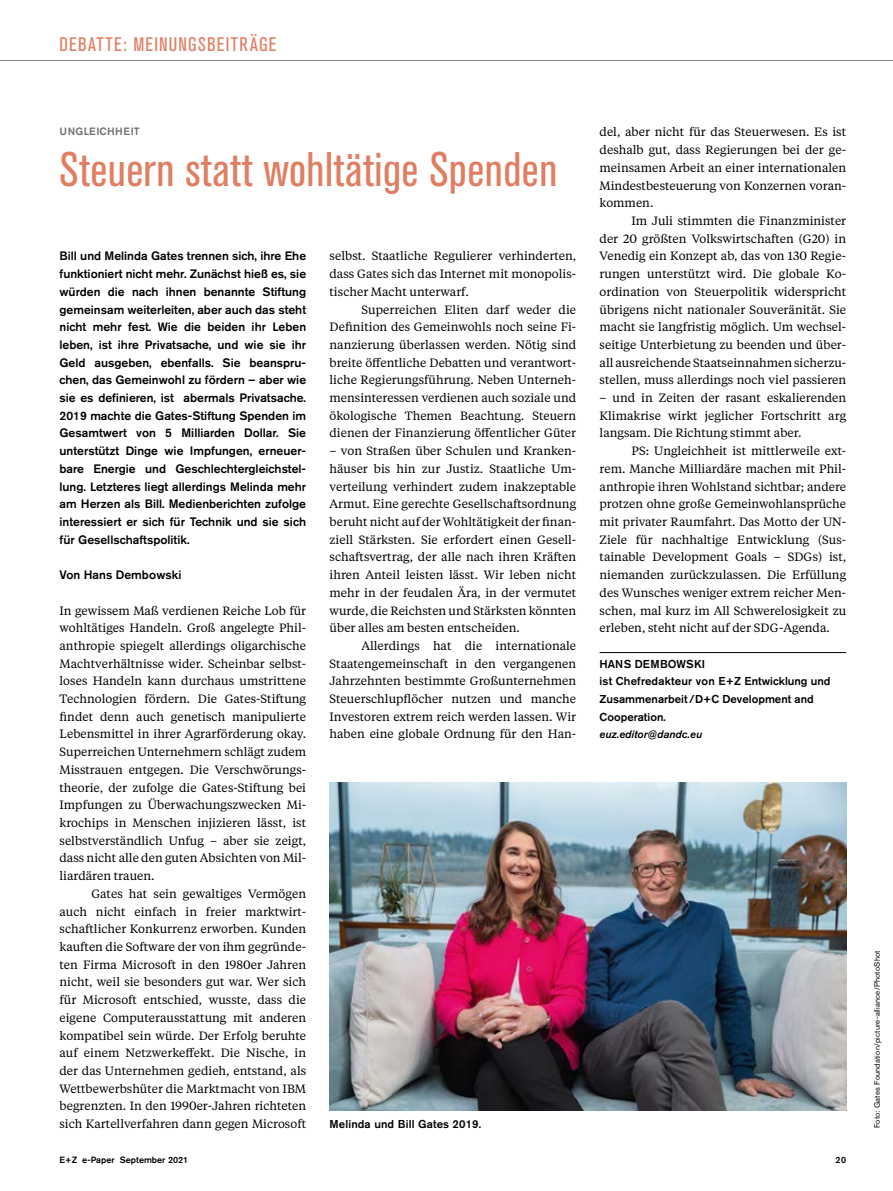
<style>
.page{position:relative;width:893px;height:1191px;background:#fff}
.page>*{position:absolute;margin:0;border:0;box-sizing:border-box;transform-origin:0 0}
.t1{font:condensed 48px "Akzidenz Grotesk BE";letter-spacing:.01em;color:#e07e62}
.t2{font:condensed 19.5px "Akzidenz Grotesk BE";letter-spacing:.065em;color:#e07e62}
.t3{font:500 12.15px/17.7px "Akzidenz Grotesk BE";color:#000;text-align:justify}
.t4{font:12px/17.7px "Tiempos Text";color:#000;text-align:justify}
.t5{font:500 11.4px/17.7px "Akzidenz Grotesk BE";color:#000}
.t6{font:italic 500 10.8px "Akzidenz Grotesk BE";color:#000}
.t7{font:500 10.5px "Akzidenz Grotesk BE";letter-spacing:.055em;color:#6f6f6e}
.t8{font:500 9px "Akzidenz Grotesk BE";color:#000}
.t9{font:7.8px "Akzidenz Grotesk BE";letter-spacing:.02em;color:#000}
</style>
<div class="page">
<hr style="left:0;top:60px;width:893px;height:1px;background:#878786">
<hr style="left:600px;top:652px;width:246px;height:1px;background:#000">
<img style="left:330px;top:782px;width:516px;height:328px">
<h2 class="t2" style="left:60px;top:33px;width:218px">DEBATTE: MEINUNGSBEITRÄGE</h2>
<p class="t7" style="left:60px;top:125px;width:82px">UNGLEICHHEIT</p>
<h1 class="t1" style="left:60px;top:142px;width:499px">Steuern statt wohltätige Spenden</h1>
<p class="t3" style="left:60px;top:247px;width:248px">Bill und Melinda Gates trennen sich, ihre Ehe funktioniert nicht mehr. Zunächst hieß es, sie würden die nach ihnen benannte Stiftung gemeinsam weiterleiten, aber auch das steht nicht mehr fest. Wie die beiden ihr Leben leben, ist ihre Privatsache, und wie sie ihr Geld ausgeben, ebenfalls. Sie beanspru&shy;chen, das Gemeinwohl zu fördern – aber wie sie es definieren, ist abermals Privatsache.<br>2019 machte die Gates-Stiftung Spenden im Gesamtwert von 5 Milliarden Dollar. Sie unterstützt Dinge wie Impfungen, erneuer&shy;bare Energie und Geschlechtergleichstel&shy;lung. Letzteres liegt allerdings Melinda mehr am Herzen als Bill. Medienberichten zufolge interessiert er sich für Technik und sie sich für Gesellschaftspolitik.</p>
<p class="t3" style="left:60px;top:566px;width:123px">Von Hans Dembowski</p>
<p class="t4" style="left:60px;top:601px;width:248px">In gewissem Maß verdienen Reiche Lob für wohltätiges Handeln. Groß angelegte Phil&shy;anthropie spiegelt allerdings oligarchische Machtverhältnisse wider. Scheinbar selbst&shy;loses Handeln kann durchaus umstrittene Technologien fördern. Die Gates-Stiftung findet denn auch genetisch manipulierte Lebensmittel in ihrer Agrarförderung okay.<br>Superreichen Unternehmern schlägt zudem Misstrauen entgegen. Die Verschwörungs&shy;theorie, der zufolge die Gates-Stiftung bei Impfungen zu Überwachungszwecken Mi&shy;krochips in Menschen injizieren lässt, ist selbstverständlich Unfug – aber sie zeigt, dass nicht alle den guten Absichten von Mil&shy;liardären trauen.</p>
<p class="t4" style="left:60px;top:884px;width:248px;text-indent:32px">Gates hat sein gewaltiges Vermögen auch nicht einfach in freier marktwirt&shy;schaftlicher Konkurrenz erworben. Kunden kauften die Software der von ihm gegründe&shy;ten Firma Microsoft in den 1980er Jahren nicht, weil sie besonders gut war. Wer sich für Microsoft entschied, wusste, dass die eigene Computerausstattung mit anderen kompatibel sein würde. Der Erfolg beruhte auf einem Netzwerkeffekt. Die Nische, in der das Unternehmen gedieh, entstand, als Wettbewerbshüter die Marktmacht von IBM begrenzten. In den 1990er-Jahren richteten sich Kartellverfahren dann gegen Microsoft</p>
<p class="t4" style="left:330px;top:247px;width:248px">selbst. Staatliche Regulierer verhinderten, dass Gates sich das Internet mit monopolis&shy;tischer Macht unterwarf.</p>
<p class="t4" style="left:330px;top:300px;width:248px;text-indent:32px">Superreichen Eliten darf weder die Definition des Gemeinwohls noch seine Fi&shy;nanzierung überlassen werden. Nötig sind breite öffentliche Debatten und verantwort&shy;liche Regierungsführung. Neben Unterneh&shy;mensinteressen verdienen auch soziale und ökologische Themen Beachtung. Steuern dienen der Finanzierung öffentlicher Güter</p>
<p class="t4" style="left:330px;top:441px;width:248px">– von Straßen über Schulen und Kranken&shy;häuser bis hin zur Justiz. Staatliche Um&shy;verteilung verhindert zudem inakzeptable Armut. Eine gerechte Gesellschaftsordnung beruht nicht auf der Wohltätigkeit der finan&shy;ziell Stärksten. Sie erfordert einen Gesell&shy;schaftsvertrag, der alle nach ihren Kräften ihren Anteil leisten lässt. Wir leben nicht mehr in der feudalen Ära, in der vermutet wurde, die Reichsten und Stärksten könnten über alles am besten entscheiden.</p>
<p class="t4" style="left:330px;top:636px;width:248px;text-indent:32px">Allerdings hat die internationale Staatengemeinschaft in den vergangenen Jahrzehnten bestimmte Großunternehmen Steuerschlupflöcher nutzen und manche Investoren extrem reich werden lassen. Wir haben eine globale Ordnung für den Han-</p>
<p class="t5" style="left:330px;top:1115px;width:153px">Melinda und Bill Gates 2019.</p>
<p class="t4" style="left:600px;top:123px;width:248px">del, aber nicht für das Steuerwesen. Es ist deshalb gut, dass Regierungen bei der ge&shy;meinsamen Arbeit an einer internationalen Mindestbesteuerung von Konzernen voran&shy;kommen.</p>
<p class="t4" style="left:600px;top:211px;width:248px;text-indent:32px">Im Juli stimmten die Finanzminister der 20 größten Volkswirtschaften (G20) in Venedig ein Konzept ab, das von 130 Regie&shy;rungen unterstützt wird. Die globale Ko&shy;ordination von Steuerpolitik widerspricht übrigens nicht nationaler Souveränität. Sie macht sie langfristig möglich. Um wechsel&shy;seitige Unterbietung zu beenden und über&shy;all ausreichende Staatseinnahmen sicherzu&shy;stellen, muss allerdings noch viel passieren</p>
<p class="t4" style="left:600px;top:388px;width:248px">– und in Zeiten der rasant eskalierenden Klimakrise wirkt jeglicher Fortschritt arg langsam. Die Richtung stimmt aber.</p>
<p class="t4" style="left:600px;top:441px;width:248px;text-indent:32px">PS: Ungleichheit ist mittlerweile ext&shy;rem. Manche Milliardäre machen mit Phil&shy;anthropie ihren Wohlstand sichtbar; andere protzen ohne große Gemeinwohlansprüche mit privater Raumfahrt. Das Motto der UN-Ziele für nachhaltige Entwicklung (Sus&shy;tainable Development Goals – SDGs) ist, niemanden zurückzulassen. Die Erfüllung des Wunsches weniger extrem reicher Men&shy;schen, mal kurz im All Schwerelosigkeit zu erleben, steht nicht auf der SDG-Agenda.</p>
<p class="t5" style="left:600px;top:654px;width:232px">HANS DEMBOWSKI<br>ist Chefredakteur von E+Z Entwicklung und<br>Zusammenarbeit /D+C Development and<br>Cooperation.</p>
<p class="t6" style="left:600px;top:728px;width:104px">euz.editor@dandc.eu</p>
<p class="t8" style="left:60px;top:1154px;width:130px">E+Z e-Paper September 2021</p>
<p class="t8" style="left:835px;top:1154px;width:12px">20</p>
<p class="t9" style="left:872px;top:1128px;width:179px;rotate:-90deg">Foto: Gates Foundation/picture-alliance/PhotoShot</p>
</div>
